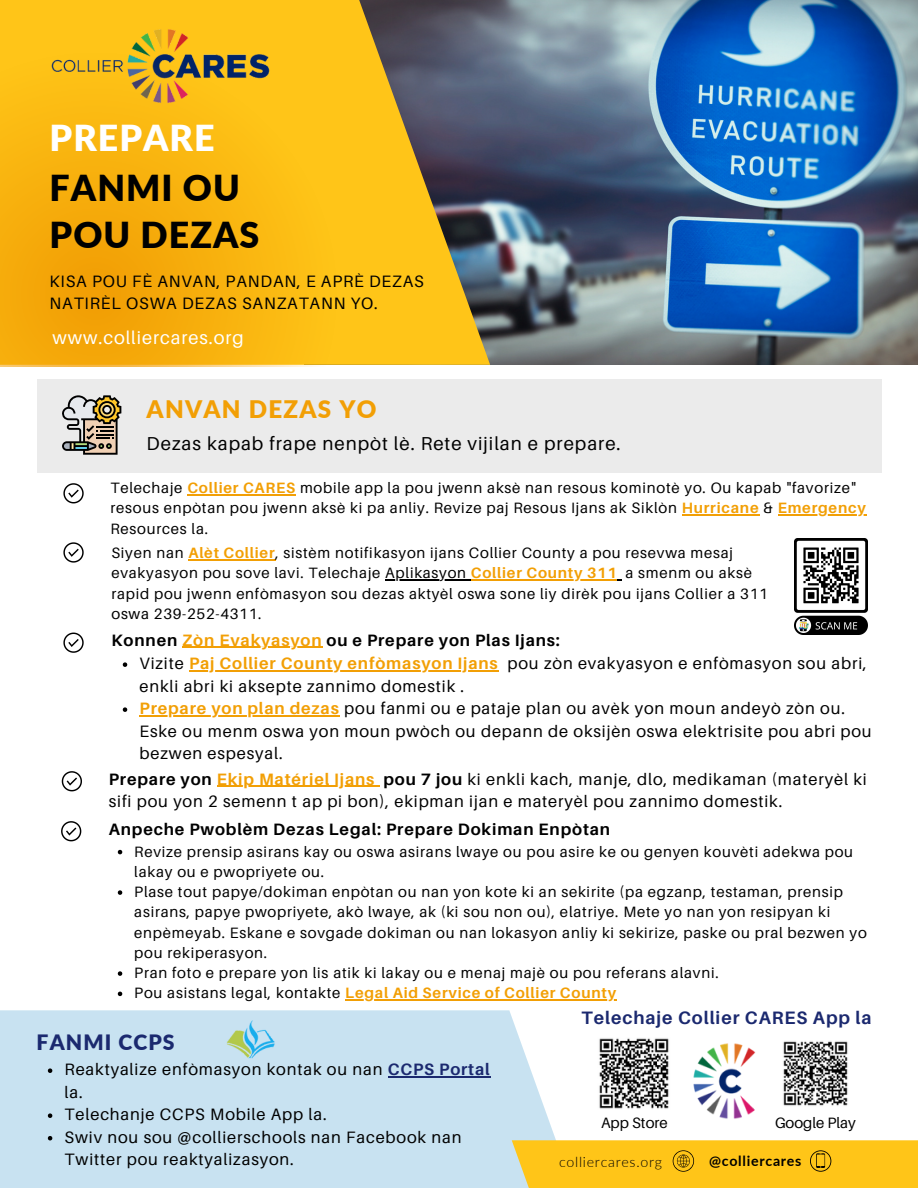
<style>
.page{position:relative;width:918px;height:1188px;background:#fff}
.page>*{position:absolute;margin:0;border:0;box-sizing:border-box;transform-origin:0 0}
.t1{font:900 35.85px "Lato";letter-spacing:.03em;color:#000}
.t2{font:900 35.85px "Lato";letter-spacing:.03em;color:#fff}
.t3{font:900 24.15px "Lato";letter-spacing:.05em;color:#f29f05}
.t4{font:900 21.15px "Lato";letter-spacing:.05em;color:#1b296f}
.t5{font:18.75px "Aileron";letter-spacing:.05em;color:#000}
.t6{font:18.3px "Aileron";letter-spacing:.05em;color:#fff}
.t7{font:700 18px "Aileron";letter-spacing:.05em;color:#1b296f}
.t8{font:16.5px/22.5px "Aileron";letter-spacing:.05em;color:#000}
.t9{font:700 16.5px "Aileron";letter-spacing:.05em;color:#000}
.t10{font:15px/20.2px "Aileron";letter-spacing:.05em;color:#000}
.t11{font:700 15px "Aileron";letter-spacing:.05em;color:#f29f05}
.t12{font:15px "Aileron";color:#000}
.t13{font:300 14.25px "Lato";letter-spacing:.05em;color:#000}
.t14{font:700 14.25px "Lato";letter-spacing:.05em;color:#000}
.s1{font-weight:700;color:#f29f05}
.s2{color:#f29f05}
.s3{font-weight:700}
.s4{font-weight:400;color:#000}
.s5{font-weight:700;color:#1b296f}
</style>
<div class="page">
<div style="left:37px;top:379px;width:844px;height:94px;background:#e8e8e8"></div>
<img style="left:490px;top:0;width:428px;height:364px">
<svg style="left:0;top:0;width:490px;height:365px;background:#af8f37"></svg>
<div style="left:0;top:1010px;width:556px;height:178px;background:#c8e2f1"></div>
<div style="left:4px;top:0;width:302px;height:30px;background:#ffc518"></div>
<svg style="left:62px;top:395px;width:59px;height:60px"></svg>
<img style="left:693px;top:1043px;width:63px;height:76px">
<img style="left:599px;top:1038px;width:70px;height:71px">
<svg style="left:0;top:30px;width:358px;height:337px;background:#f6b513"></svg>
<img style="left:783px;top:1041px;width:65px;height:65px">
<img style="left:215px;top:1021px;width:68px;height:40px">
<svg style="left:63px;top:542px;width:21px;height:21px"></svg>
<hr style="left:188px;top:559px;width:87px;height:1px;background:#f29f05">
<hr style="left:385px;top:579px;width:86px;height:1px;background:#000">
<hr style="left:471px;top:579px;width:146px;height:1px;background:#f29f05">
<svg style="left:61px;top:821px;width:20px;height:20px"></svg>
<svg style="left:118px;top:850px;width:4px;height:4px"></svg>
<svg style="left:118px;top:890px;width:4px;height:5px"></svg>
<svg style="left:118px;top:971px;width:4px;height:5px"></svg>
<svg style="left:118px;top:992px;width:4px;height:4px"></svg>
<hr style="left:345px;top:999px;width:272px;height:2px;background:#f29f05">
<svg style="left:62px;top:771px;width:20px;height:20px"></svg>
<hr style="left:217px;top:786px;width:158px;height:1px;background:#f29f05">
<svg style="left:63px;top:633px;width:21px;height:20px"></svg>
<hr style="left:182px;top:647px;width:141px;height:1px;background:#f29f05">
<svg style="left:123px;top:662px;width:4px;height:5px"></svg>
<hr style="left:189px;top:670px;width:310px;height:1px;background:#f29f05">
<svg style="left:123px;top:707px;width:4px;height:5px"></svg>
<hr style="left:140px;top:715px;width:200px;height:1px;background:#f29f05">
<svg style="left:63px;top:483px;width:21px;height:20px"></svg>
<hr style="left:187px;top:494px;width:109px;height:1px;background:#f29f05">
<hr style="left:682px;top:515px;width:77px;height:1px;background:#f29f05">
<hr style="left:778px;top:515px;width:89px;height:1px;background:#f29f05">
<div style="left:512px;top:1140px;width:406px;height:48px;background:#ffc518"></div>
<svg style="left:48px;top:1068px;width:4px;height:5px"></svg>
<hr style="left:388px;top:1076px;width:103px;height:1px;background:#1b296f">
<svg style="left:48px;top:1113px;width:4px;height:5px"></svg>
<svg style="left:48px;top:1136px;width:4px;height:4px"></svg>
<img style="left:794px;top:539px;width:74px;height:95px">
<p class="t2" style="left:50px;top:115px;width:167px">PREPARE</p>
<p class="t1" style="left:50px;top:165px;width:192px">FANMI OU</p>
<p class="t1" style="left:50px;top:212px;width:211px">POU DEZAS</p>
<p class="t8" style="left:50px;top:269px;width:376px">KISA POU FÈ ANVAN, PANDAN, E APRÈ DEZAS<br>NATIRÈL OSWA DEZAS SANZATANN YO.</p>
<p class="t6" style="left:52px;top:326px;width:193px">www.colliercares.org</p>
<p class="t3" style="left:147px;top:394px;width:231px">ANVAN DEZAS YO</p>
<p class="t5" style="left:147px;top:432px;width:476px">Dezas kapab frape nenpòt lè. Rete vijilan e prepare.</p>
<p class="t10" style="left:110px;top:477px;width:757px">Telechaje <span class="s1">Collier CARES</span> mobile app la pou jwenn aksè nan resous kominotè yo. Ou kapab "favorize" resous enpòtan pou jwenn aksè ki pa anliy. Revize paj Resous Ijans ak Siklòn <span class="s1">Hurricane</span> &amp; <span class="s1">Emergency<br></span>Resources la.</p>
<p class="t10" style="left:111px;top:542px;width:658px">Siyen nan <span class="s1">Alèt Collier</span>, sistèm notifikasyon ijans Collier County a pou resevwa mesaj evakyasyon pou sove lavi. Telechaje Aplikasyon <span class="s1">Collier County 311</span> a smenm ou aksè rapid pou jwenn enfòmasyon sou dezas aktyèl oswa sone liy dirèk pou ijans Collier a 311 oswa 239-252-4311.</p>
<p class="t9" style="left:112px;top:630px;width:450px">Konnen <span class="s2">Zòn Evakyasyon</span> ou e Prepare yon Plas Ijans:</p>
<p class="t8" style="left:140px;top:652px;width:729px">Vizite <span class="s1">Paj Collier County enfòmasyon Ijans</span> pou zòn evakyasyon e enfòmasyon sou abri, enkli abri ki aksepte zannimo domestik .</p>
<p class="t8" style="left:140px;top:697px;width:734px"><span class="s1">Prepare yon plan dezas</span> pou fanmi ou e pataje plan ou avèk yon moun andeyò zòn ou.<br>Eske ou menm oswa yon moun pwòch ou depann de oksijèn oswa elektrisite pou abri pou bezwen espesyal.</p>
<p class="t8" style="left:109px;top:767px;width:759px"><span class="s3">Prepare yon</span> <span class="s1">Ekip Matériel Ijans</span> <span class="s3">pou 7 jou</span> ki enkli kach, manje, dlo, medikaman (materyèl ki sifi pou yon 2 semenn t ap pi bon), ekipman ijan e materyèl pou zannimo domestik.</p>
<p class="t9" style="left:109px;top:819px;width:503px">Anpeche Pwoblèm Dezas Legal: Prepare Dokiman Enpòtan</p>
<p class="t10" style="left:134px;top:841px;width:720px">Revize prensip asirans kay ou oswa asirans lwaye ou pou asire ke ou genyen kouvèti adekwa pou lakay ou e pwopriyete ou.</p>
<p class="t10" style="left:134px;top:881px;width:734px">Plase tout papye/dokiman enpòtan ou nan yon kote ki an sekirite (pa egzanp, testaman, prensip asirans, papye pwopriyete, akò lwaye, ak (ki sou non ou), elatriye. Mete yo nan yon resipyan ki enpèmeyab. Eskane e sovgade dokiman ou nan lokasyon anliy ki sekirize, paske ou pral bezwen yo pou rekiperasyon.</p>
<p class="t10" style="left:134px;top:962px;width:586px">Pran foto e prepare yon lis atik ki lakay ou e menaj majè ou pou referans alavni.</p>
<p class="t11" style="left:134px;top:984px;width:483px"><span class="s4">Pou asistans legal, kontakte</span> Legal Aid Service of Collier County</p>
<p class="t4" style="left:37px;top:1029px;width:140px">FANMI CCPS</p>
<p class="t8" style="left:65px;top:1058px;width:427px">Reaktyalize enfòmasyon kontak ou nan <span class="s5">CCPS Portal </span>la.</p>
<p class="t8" style="left:65px;top:1103px;width:264px">Telechanje CCPS Mobile App la.</p>
<p class="t8" style="left:65px;top:1125px;width:398px">Swiv nou sou @collierschools nan Facebook nan<br>Twitter pou reaktyalizasyon.</p>
<p class="t7" style="left:582px;top:1007px;width:291px">Telechaje Collier CARES App la</p>
<p class="t12" style="left:601px;top:1114px;width:68px">App Store</p>
<p class="t12" style="left:775px;top:1114px;width:82px">Google Play</p>
<p class="t13" style="left:559px;top:1153px;width:104px">colliercares.org</p>
<p class="t14" style="left:709px;top:1152px;width:94px">@colliercares</p>
</div>
